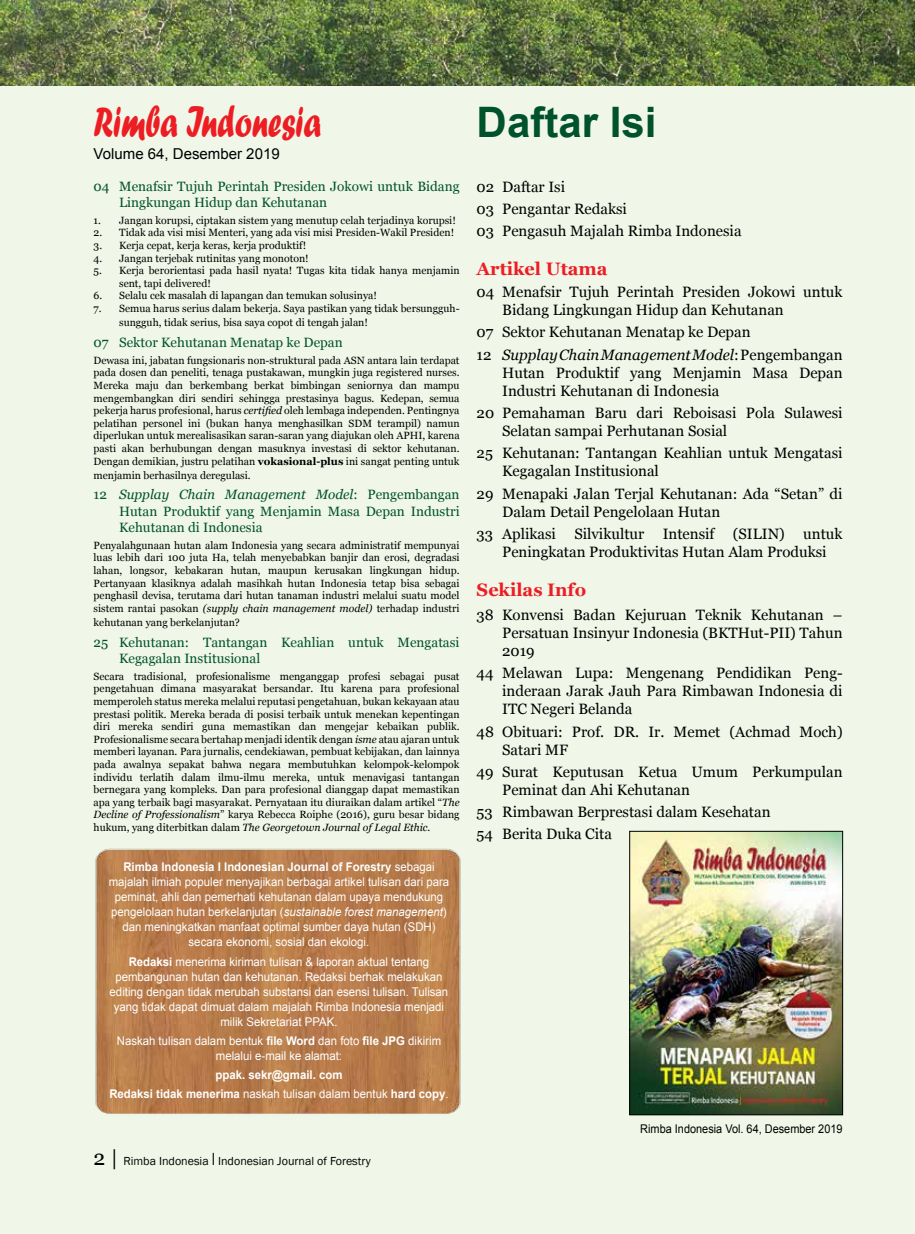
<style>
.page{position:relative;width:915px;height:1234px;background:#fff}
.page>*{position:absolute;margin:0;border:0;box-sizing:border-box;transform-origin:0 0}
.t1{font:45px "Forte";color:#ed1d24;scale:.7 1}
.t2{font:700 42px "Arial";color:#00522c}
.t3{font:700 18px "Georgia";color:#ed1d24}
.t4{font:15px/18px "Georgia";color:#000}
.t5{font:15px "Arial";color:#000}
.t6{font:13.5px/16.2px "Georgia";color:#00522c}
.t7{font:12px/15px "Arial";color:#fff;text-align:center;scale:.95 1}
.t8{font:700 12px/19.2px "Arial";color:#fff;text-align:center;scale:.95 1}
.t9{font:12px "Franklin Gothic";color:#000}
.t10{font:12px "Arial";color:#000;scale:.91 1}
.t11{font:10.5px/12.6px "Georgia";color:#000;text-align:justify}
.s1{font-style:italic}
.s2{font-weight:700}
.s3{font-weight:400}
.s4{font-family:"Georgia";font-size:21px}
.s5{font-size:18px}
</style>
<div class="page">
<div style="left:0;top:0;width:914px;height:1233px;background:#f0f7e8"></div>
<hr style="left:914px;top:0;width:1px;height:1233px;background:#e1e8f6">
<img style="left:95px;top:848px;width:366px;height:266px">
<img style="left:631px;top:832px;width:209px;height:280px">
<div style="left:629px;top:830px;width:213px;height:284px;border:1px solid #000"></div>
<img style="left:914px;top:0;width:1px;height:85px">
<img style="left:0;top:0;width:914px;height:85px">
<h1 class="t1" style="left:94px;top:97px;width:326px">Rimba Indonesia</h1>
<h3 class="t5" style="left:94px;top:145px;width:187px">Volume 64, Desember 2019</h3>
<p class="t6" style="left:119px;top:178px;width:342px;text-indent:-26px">04 Menafsir Tujuh Perintah Presiden Jokowi untuk Bidang<br>Lingkungan Hidup dan Kehutanan</p>
<p class="t11" style="left:94px;top:214px;width:363px">1. Jangan korupsi, ciptakan sistem yang menutup celah terjadinya korupsi!</p>
<p class="t11" style="left:94px;top:226px;width:362px">2. Tidak ada visi misi Menteri, yang ada visi misi Presiden-Wakil Presiden!</p>
<p class="t11" style="left:94px;top:239px;width:214px">3. Kerja cepat, kerja keras, kerja produktif!</p>
<p class="t11" style="left:94px;top:251px;width:216px">4. Jangan terjebak rutinitas yang monoton!</p>
<p class="t11" style="left:119px;top:264px;width:342px;text-indent:-26px">5. Kerja berorientasi pada hasil nyata! Tugas kita tidak hanya menjamin sent, tapi delivered!</p>
<p class="t11" style="left:94px;top:289px;width:285px">6. Selalu cek masalah di lapangan dan temukan solusinya!</p>
<p class="t11" style="left:119px;top:301px;width:342px;line-height:14.4px;text-indent:-26px">7. Semua harus serius dalam bekerja. Saya pastikan yang tidak bersungguh&shy;sungguh, tidak serius, bisa saya copot di tengah jalan!</p>
<p class="t6" style="left:94px;top:334px;width:250px">07 Sektor Kehutanan Menatap ke Depan</p>
<p class="t11" style="left:94px;top:353px;width:367px">Dewasa ini, jabatan fungsionaris non-struktural pada ASN antara lain terdapat pada dosen dan peneliti, tenaga pustakawan, mungkin juga registered nurses.<br>Mereka maju dan berkembang berkat bimbingan seniornya dan mampu mengembangkan diri sendiri sehingga prestasinya bagus. Kedepan, semua pekerja harus profesional, harus <span class="s1">certified</span> oleh lembaga independen. Pentingnya pelatihan personel ini (bukan hanya menghasilkan SDM terampil) namun diperlukan untuk merealisasikan saran-saran yang diajukan oleh APHI, karena pasti akan berhubungan dengan masuknya investasi di sektor kehutanan.<br>Dengan demikian, justru pelatihan <span class="s2">vokasional-plus</span> ini sangat penting untuk</p>
<p class="t11" style="left:94px;top:469px;width:159px">menjamin berhasilnya deregulasi.</p>
<p class="t6" style="left:119px;top:486px;width:342px;text-align:justify;text-indent:-26px">12 <span class="s1">Supplay Chain Management Model</span>: Pengembangan Hutan Produktif yang Menjamin Masa Depan Industri Kehutanan di Indonesia</p>
<p class="t11" style="left:94px;top:538px;width:367px">Penyalahgunaan hutan alam Indonesia yang secara administratif mempunyai luas lebih dari 100 juta Ha, telah menyebabkan banjir dan erosi, degradasi lahan, longsor, kebakaran hutan, maupun kerusakan lingkungan hidup.<br>Pertanyaan klasiknya adalah masihkah hutan Indonesia tetap bisa sebagai penghasil devisa, terutama dari hutan tanaman industri melalui suatu model sistem rantai pasokan <span class="s1">(supply chain management model)</span> terhadap industri</p>
<p class="t11" style="left:94px;top:616px;width:148px">kehutanan yang berkelanjutan?</p>
<p class="t6" style="left:119px;top:633px;width:342px;text-indent:-26px">25 Kehutanan: Tantangan Keahlian untuk Mengatasi<br>Kegagalan Institusional</p>
<p class="t11" style="left:94px;top:669px;width:367px">Secara tradisional, profesionalisme menganggap profesi sebagai pusat pengetahuan dimana masyarakat bersandar. Itu karena para profesional memperoleh status mereka melalui reputasi pengetahuan, bukan kekayaan atau prestasi politik. Mereka berada di posisi terbaik untuk menekan kepentingan diri mereka sendiri guna memastikan dan mengejar kebaikan publik.<br>Profesionalisme secara bertahap menjadi identik dengan <span class="s1">isme</span> atau ajaran untuk memberi layanan. Para jurnalis, cendekiawan, pembuat kebijakan, dan lainnya pada awalnya sepakat bahwa negara membutuhkan kelompok-kelompok individu terlatih dalam ilmu-ilmu mereka, untuk menavigasi tantangan bernegara yang kompleks. Dan para profesional dianggap dapat memastikan apa yang terbaik bagi masyarakat. Pernyataan itu diuraikan dalam artikel “<span class="s1">The Decline of Professionalism</span>” karya Rebecca Roiphe (2016), guru besar bidang hukum, yang diterbitkan dalam <span class="s1">The Georgetown Journal of Legal Ethic</span>.</p>
<p class="t7" style="left:109px;top:859px;width:360px"><span class="s2">Rimba Indonesia I Indonesian Journal of Forestry</span> sebagai majalah ilmiah populer menyajikan berbagai artikel tulisan dari para peminat, ahli dan pemerhati kehutanan dalam upaya mendukung pengelolaan hutan berkelanjutan (<span class="s1">sustainable forest management</span>) dan meningkatkan manfaat optimal sumber daya hutan (SDH) secara ekonomi, sosial dan ekologi.</p>
<p class="t7" style="left:110px;top:953px;width:358px"><span class="s2">Redaksi</span> menerima kiriman tulisan &amp; laporan aktual tentang pembangunan hutan dan kehutanan. Redaksi berhak melakukan editing dengan tidak merubah substansi dan esensi tulisan. Tulisan yang tidak dapat dimuat dalam majalah Rimba Indonesia menjadi milik Sekretariat PPAK.</p>
<p class="t7" style="left:117px;top:1032px;width:343px">Naskah tulisan dalam bentuk <span class="s2">file Word</span> dan foto <span class="s2">file JPG</span> dikirim melalui e-mail ke alamat:</p>
<p class="t8" style="left:109px;top:1065px;width:358px">ppak. sekr@gmail. com<br>Redaksi tidak menerima <span class="s3">naskah tulisan dalam bentuk</span> hard copy<span class="s3">.</span></p>
<p class="t9" style="left:94px;top:1153px;width:278px"><span class="s4">2 |</span> Rimba Indonesia <span class="s5">I</span> Indonesian Journal of Forestry</p>
<h2 class="t2" style="left:476px;top:99px;width:181px">Daftar Isi</h2>
<h3 class="t4" style="left:476px;top:175px;width:266px;line-height:22.2px">02 Daftar Isi<br>03 Pengantar Redaksi<br>03 Pengasuh Majalah Rimba Indonesia</h3>
<h3 class="t3" style="left:476px;top:258px;width:132px">Artikel Utama</h3>
<h3 class="t4" style="left:502px;top:283px;width:342px;text-indent:-26px">04 Menafsir Tujuh Perintah Presiden Jokowi untuk<br>Bidang Lingkungan Hidup dan Kehutanan</h3>
<h3 class="t4" style="left:476px;top:321px;width:367px;line-height:22.2px">07 Sektor Kehutanan Menatap ke Depan<br>12 <span class="s1">Supplay Chain Management Model</span>: Pengembangan</h3>
<h3 class="t4" style="left:502px;top:363px;width:342px">Hutan Produktif yang Menjamin Masa Depan<br>Industri Kehutanan di Indonesia</h3>
<h3 class="t4" style="left:502px;top:403px;width:342px;text-indent:-26px">20 Pemahaman Baru dari Reboisasi Pola Sulawesi<br>Selatan sampai Perhutanan Sosial</h3>
<h3 class="t4" style="left:502px;top:444px;width:342px;text-indent:-26px">25 Kehutanan: Tantangan Keahlian untuk Mengatasi<br>Kegagalan Institusional</h3>
<h3 class="t4" style="left:502px;top:484px;width:342px;text-indent:-26px">29 Menapaki Jalan Terjal Kehutanan: Ada “Setan” di<br>Dalam Detail Pengelolaan Hutan</h3>
<h3 class="t4" style="left:502px;top:524px;width:342px;text-indent:-26px">33 Aplikasi Silvikultur Intensif (SILIN) untuk<br>Peningkatan Produktivitas Hutan Alam Produksi</h3>
<h3 class="t3" style="left:476px;top:579px;width:111px">Sekilas Info</h3>
<h3 class="t4" style="left:502px;top:605px;width:342px;text-align:justify;text-indent:-26px">38 Konvensi Badan Kejuruan Teknik Kehutanan – Persatuan Insinyur Indonesia (BKTHut-PII) Tahun 2019</h3>
<h3 class="t4" style="left:502px;top:663px;width:342px;text-align:justify;text-indent:-26px">44 Melawan Lupa: Mengenang Pendidikan Peng&shy;inderaan Jarak Jauh Para Rimbawan Indonesia di ITC Negeri Belanda</h3>
<h3 class="t4" style="left:502px;top:722px;width:342px;text-indent:-26px">48 Obituari: Prof. DR. Ir. Memet (Achmad Moch)<br>Satari MF</h3>
<h3 class="t4" style="left:502px;top:762px;width:342px;text-indent:-26px">49 Surat Keputusan Ketua Umum Perkumpulan<br>Peminat dan Ahi Kehutanan</h3>
<h3 class="t4" style="left:476px;top:800px;width:295px;line-height:22.2px">53 Rimbawan Berprestasi dalam Kesehatan<br>54 Berita Duka Cita</h3>
<p class="t10" style="left:640px;top:1121px;width:224px">Rimba Indonesia Vol. 64, Desember 2019</p>
</div>
